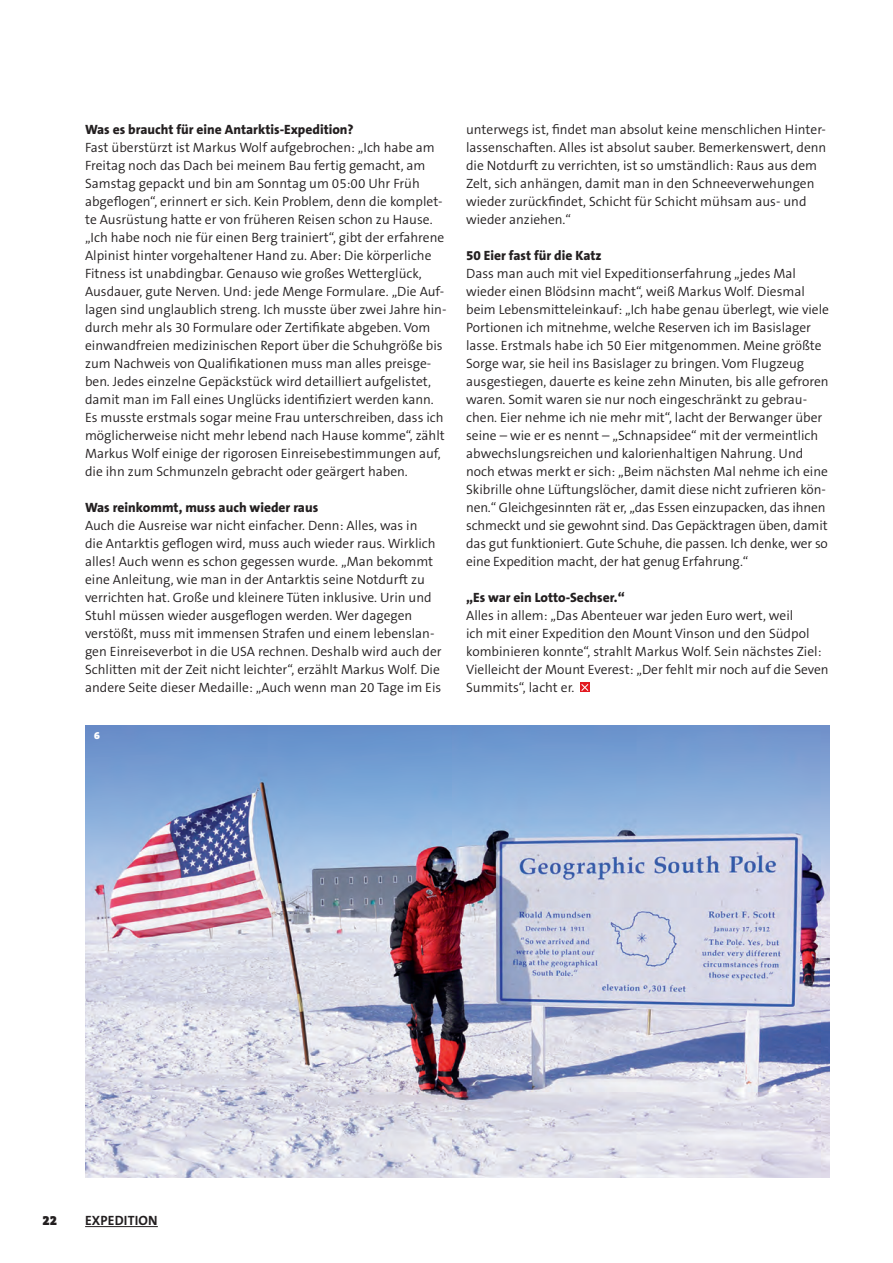
<style>
.page{position:relative;width:893px;height:1263px;background:#fff}
.page>*{position:absolute;margin:0;border:0;box-sizing:border-box;transform-origin:0 0}
.t1{font:300 13.5px/18px "The Sans B W4";color:#231f20}
.t2{font:800 13.5px "The Sans B W8";color:#231f20}
.t3{font:700 13.5px "The Sans B W7";letter-spacing:.015em;color:#231f20}
.t4{font:900 13.5px "The Serif B W9";color:#231f20}
.t5{font:900 10.5px "The Sans B W9";color:#fff}
</style>
<div class="page">
<hr style="left:85px;top:1226px;width:73px;height:1px;background:#231f20">
<img style="left:85px;top:725px;width:744px;height:453px">
<div style="left:580px;top:683px;width:9px;height:9px;background:#e21a21"></div>
<svg style="left:581px;top:684px;width:8px;height:7px"></svg>
<p class="t2" style="left:85px;top:121px;width:270px">Was es braucht für eine Antarktis-Expedition?</p>
<p class="t1" style="left:85px;top:138px;width:363px">Fast überstürzt ist Markus Wolf aufgebrochen: „Ich habe am Freitag noch das Dach bei meinem Bau fertig gemacht, am Samstag gepackt und bin am Sonntag um 05:00 Uhr Früh abgeflogen“, erinnert er sich. Kein Problem, denn die komplet&shy;te Ausrüstung hatte er von früheren Reisen schon zu Hause. „Ich habe noch nie für einen Berg trainiert“, gibt der erfahrene Alpinist hinter vorgehaltener Hand zu. Aber: Die körperliche Fitness ist unabdingbar. Genauso wie großes Wetterglück, Ausdauer, gute Nerven. Und: jede Menge Formulare. „Die Auf&shy;lagen sind unglaublich streng. Ich musste über zwei Jahre hin&shy;durch mehr als 30 Formulare oder Zertifikate abgeben. Vom einwandfreien medizinischen Report über die Schuhgröße bis zum Nachweis von Qualifikationen muss man alles preisge&shy;ben. Jedes einzelne Gepäckstück wird detailliert aufgelistet, damit man im Fall eines Unglücks identifiziert werden kann.<br>Es musste erstmals sogar meine Frau unterschreiben, dass ich möglicherweise nicht mehr lebend nach Hause komme“, zählt Markus Wolf einige der rigorosen Einreisebestimmungen auf, die ihn zum Schmunzeln gebracht oder geärgert haben.</p>
<p class="t2" style="left:85px;top:499px;width:235px">Was reinkommt, muss auch wieder raus</p>
<p class="t1" style="left:85px;top:516px;width:358px">Auch die Ausreise war nicht einfacher. Denn: Alles, was in<br>die Antarktis geflogen wird, muss auch wieder raus. Wirklich alles! Auch wenn es schon gegessen wurde. „Man bekommt eine Anleitung, wie man in der Antarktis seine Notdurft zu verrichten hat. Große und kleinere Tüten inklusive. Urin und Stuhl müssen wieder ausgeflogen werden. Wer dagegen verstößt, muss mit immensen Strafen und einem lebenslan&shy;gen Einreiseverbot in die USA rechnen. Deshalb wird auch der Schlitten mit der Zeit nicht leichter“, erzählt Markus Wolf. Die andere Seite dieser Medaille: „Auch wenn man 20 Tage im Eis</p>
<p class="t5" style="left:94px;top:728px;width:7px">6</p>
<p class="t1" style="left:466px;top:120px;width:362px">unterwegs ist, findet man absolut keine menschlichen Hinter&shy;lassenschaften. Alles ist absolut sauber. Bemerkenswert, denn die Notdurft zu verrichten, ist so umständlich: Raus aus dem Zelt, sich anhängen, damit man in den Schneeverwehungen wieder zurückfindet, Schicht für Schicht mühsam aus- und wieder anziehen.“</p>
<p class="t2" style="left:466px;top:247px;width:137px">50 Eier fast für die Katz</p>
<p class="t1" style="left:466px;top:264px;width:364px">Dass man auch mit viel Expeditionserfahrung „jedes Mal wieder einen Blödsinn macht“, weiß Markus Wolf. Diesmal beim Lebensmitteleinkauf: „Ich habe genau überlegt, wie viele Portionen ich mitnehme, welche Reserven ich im Basislager lasse. Erstmals habe ich 50 Eier mitgenommen. Meine größte Sorge war, sie heil ins Basislager zu bringen. Vom Flugzeug ausgestiegen, dauerte es keine zehn Minuten, bis alle gefroren waren. Somit waren sie nur noch eingeschränkt zu gebrau&shy;chen. Eier nehme ich nie mehr mit“, lacht der Berwanger über seine – wie er es nennt – „Schnapsidee“ mit der vermeintlich abwechslungsreichen und kalorienhaltigen Nahrung. Und noch etwas merkt er sich: „Beim nächsten Mal nehme ich eine Skibrille ohne Lüftungslöcher, damit diese nicht zufrieren kön&shy;nen.“ Gleichgesinnten rät er, „das Essen einzupacken, das ihnen schmeckt und sie gewohnt sind. Das Gepäcktragen üben, damit das gut funktioniert. Gute Schuhe, die passen. Ich denke, wer so eine Expedition macht, der hat genug Erfahrung.“</p>
<p class="t2" style="left:466px;top:588px;width:160px">„Es war ein Lotto-Sechser.“</p>
<p class="t1" style="left:466px;top:606px;width:364px">Alles in allem: „Das Abenteuer war jeden Euro wert, weil<br>ich mit einer Expedition den Mount Vinson und den Südpol kombinieren konnte“, strahlt Markus Wolf. Sein nächstes Ziel:<br>Vielleicht der Mount Everest: „Der fehlt mir noch auf die Seven Summits“, lacht er.</p>
<p class="t4" style="left:43px;top:1211px;width:16px">22</p>
<p class="t3" style="left:85px;top:1211px;width:74px">EXPEDITION</p>
</div>
